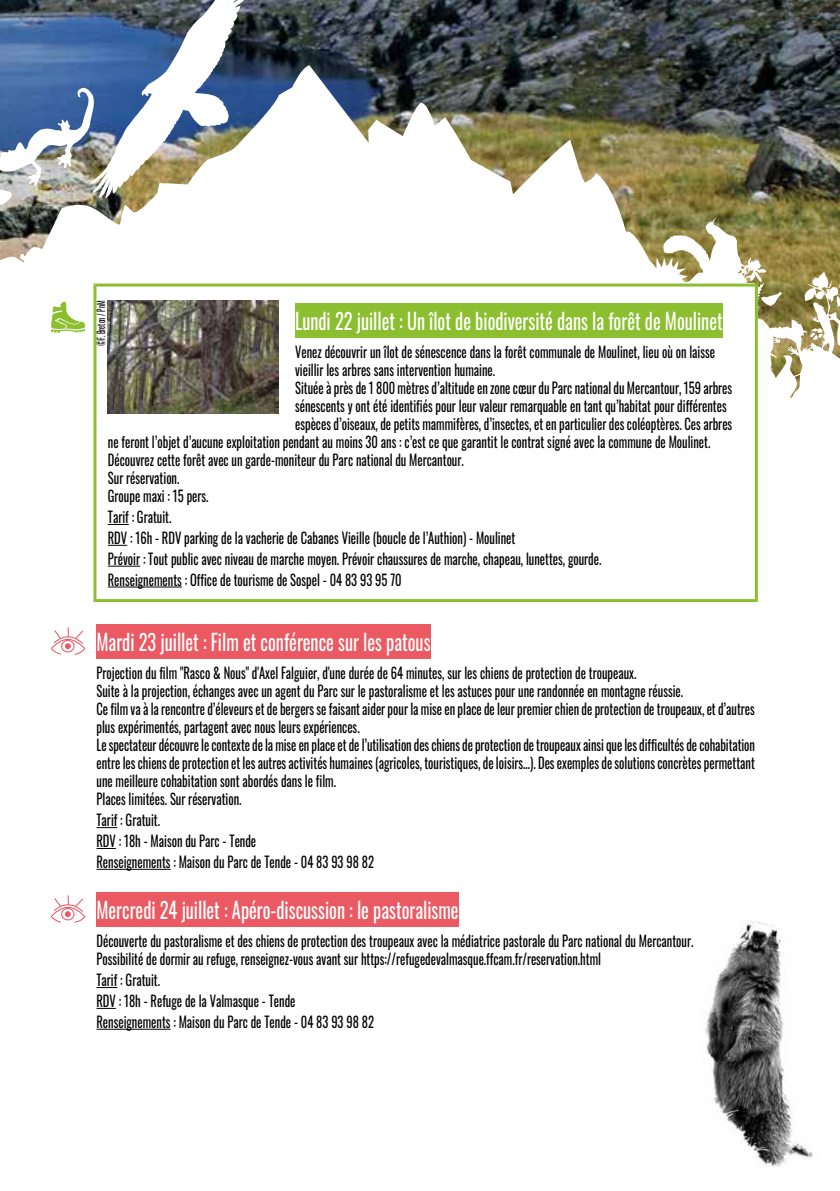
<style>
.page{position:relative;width:840px;height:1191px;background:#fff}
.page>*{position:absolute;margin:0;border:0;box-sizing:border-box;transform-origin:0 0}
.t1{font:22px "Oswald";color:#fff;scale:.83 1}
.t2{font:15px/18px "Oswald";color:#000;scale:.83 1}
.t3{font:10px "Oswald";color:#000;scale:.69 1}
</style>
<div class="page">
<img style="left:248px;top:0;width:591px;height:65px">
<svg style="left:0;top:0;width:248px;height:65px"></svg>
<img style="left:0;top:65px;width:839px;height:594px">
<div style="left:96px;top:283px;width:658px;height:336px;background:#fff"></div>
<svg style="left:51px;top:301px;width:34px;height:32px"></svg>
<svg style="left:93px;top:283px;width:689px;height:319px"></svg>
<hr style="left:108px;top:566px;width:32px;height:1px;background:#000">
<hr style="left:108px;top:586px;width:74px;height:1px;background:#000">
<div style="left:96px;top:624px;width:334px;height:34px;background:#eb5962"></div>
<svg style="left:96px;top:827px;width:21px;height:1px"></svg>
<svg style="left:96px;top:848px;width:20px;height:1px"></svg>
<hr style="left:96px;top:869px;width:74px;height:1px;background:#000">
<svg style="left:51px;top:627px;width:34px;height:28px"></svg>
<div style="left:96px;top:891px;width:362px;height:35px;background:#eb5962"></div>
<svg style="left:96px;top:987px;width:21px;height:1px"></svg>
<svg style="left:96px;top:1008px;width:20px;height:1px"></svg>
<hr style="left:96px;top:1028px;width:74px;height:1px;background:#000">
<svg style="left:51px;top:895px;width:34px;height:28px"></svg>
<img style="left:702px;top:920px;width:111px;height:247px">
<p class="t3" style="left:92px;top:346px;width:67px;rotate:-90deg">©F. Breton / PnM</p>
<h1 class="t1" style="left:295px;top:301px;width:516px">Lundi 22 juillet : Un îlot de biodiversité dans la forêt de Moulinet</h1>
<p class="t2" style="left:295px;top:341px;width:507px">Venez découvrir un îlot de sénescence dans la forêt communale de Moulinet, lieu où on laisse</p>
<p class="t2" style="left:295px;top:359px;width:242px">vieillir les arbres sans intervention humaine.</p>
<p class="t2" style="left:295px;top:377px;width:528px">Située à près de 1 800 mètres d’altitude en zone cœur du Parc national du Mercantour, 159 arbres</p>
<p class="t2" style="left:295px;top:395px;width:521px">sénescents y ont été identifiés pour leur valeur remarquable en tant qu’habitat pour différentes</p>
<p class="t2" style="left:295px;top:413px;width:528px">espèces d’oiseaux, de petits mammifères, d’insectes, et en particulier des coléoptères. Ces arbres</p>
<p class="t2" style="left:108px;top:431px;width:727px">ne feront l’objet d’aucune exploitation pendant au moins 30 ans : c’est ce que garantit le contrat signé avec la commune de Moulinet.</p>
<p class="t2" style="left:108px;top:449px;width:430px">Découvrez cette forêt avec un garde-moniteur du Parc national du Mercantour.</p>
<p class="t2" style="left:108px;top:467px;width:88px">Sur réservation.</p>
<p class="t2" style="left:108px;top:485px;width:123px">Groupe maxi : 15 pers.</p>
<p class="t2" style="left:108px;top:505px;width:596px;line-height:20.8px">Tarif : Gratuit.<br>RDV : 16h - RDV parking de la vacherie de Cabanes Vieille (boucle de l’Authion) - Moulinet<br>Prévoir : Tout public avec niveau de marche moyen. Prévoir chaussures de marche, chapeau, lunettes, gourde.<br>Renseignements : Office de tourisme de Sospel - 04 83 93 95 70</p>
<h1 class="t1" style="left:96px;top:622px;width:404px">Mardi 23 juillet : Film et conférence sur les patous</h1>
<p class="t2" style="left:96px;top:662px;width:794px">Projection du film "Rasco &amp; Nous" d'Axel Falguier, d'une durée de 64 minutes, sur les chiens de protection de troupeaux.<br>Suite à la projection, échanges avec un agent du Parc sur le pastoralisme et les astuces pour une randonnée en montagne réussie.<br>Ce film va à la rencontre d’éleveurs et de bergers se faisant aider pour la mise en place de leur premier chien de protection de troupeaux, et d’autres plus expérimentés, partagent avec nous leurs expériences.<br>Le spectateur découvre le contexte de la mise en place et de l’utilisation des chiens de protection de troupeaux ainsi que les difficultés de cohabitation entre les chiens de protection et les autres activités humaines (agricoles, touristiques, de loisirs…). Des exemples de solutions concrètes permettant une meilleure cohabitation sont abordés dans le film.<br>Places limitées. Sur réservation.</p>
<p class="t2" style="left:96px;top:808px;width:336px;line-height:20.8px">Tarif : Gratuit.<br>RDV : 18h - Maison du Parc - Tende<br>Renseignements : Maison du Parc de Tende - 04 83 93 98 82</p>
<h1 class="t1" style="left:96px;top:890px;width:437px">Mercredi 24 juillet : Apéro-discussion : le pastoralisme</h1>
<p class="t2" style="left:96px;top:930px;width:720px">Découverte du pastoralisme et des chiens de protection des troupeaux avec la médiatrice pastorale du Parc national du Mercantour.<br>Possibilité de dormir au refuge, renseignez-vous avant sur https://refugedevalmasque.ffcam.fr/reservation.html</p>
<p class="t2" style="left:96px;top:968px;width:336px;line-height:20.8px">Tarif : Gratuit.<br>RDV : 18h - Refuge de la Valmasque - Tende<br>Renseignements : Maison du Parc de Tende - 04 83 93 98 82</p>
</div>
